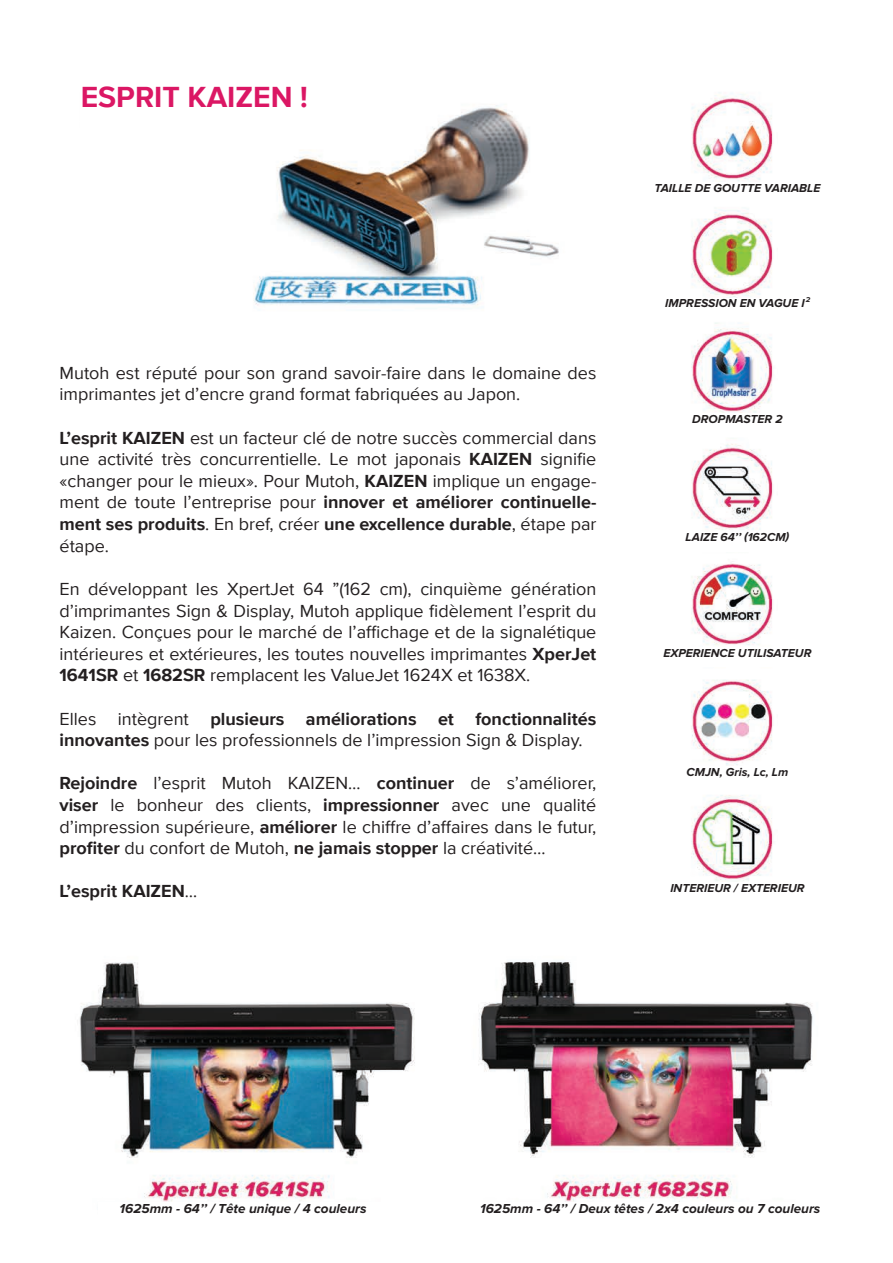
<style>
.page{position:relative;width:893px;height:1263px;background:#fff}
.page>*{position:absolute;margin:0;border:0;box-sizing:border-box;transform-origin:0 0}
.t1{font:700 30px "Proxima Nova";color:#db1764}
.t2{font:18px/21.6px "Proxima Nova";color:#231f20;text-align:justify}
.t3{font:700 18px "Proxima Nova";color:#231f20}
.t4{font:italic 700 13.5px "Proxima Nova";color:#231f20}
.t5{font:italic 700 12px "Proxima Nova";color:#231f20}
.s1{font-weight:700}
.s2{font-weight:400}
</style>
<div class="page">
<img style="left:79px;top:93px;width:734px;height:1109px">
<div style="left:81px;top:83px;width:240px;height:59px;background:#fff"></div>
<div style="left:60px;top:365px;width:536px;height:537px;background:#fff"></div>
<div style="left:641px;top:182px;width:193px;height:20px;background:#fff"></div>
<div style="left:641px;top:298px;width:193px;height:19px;background:#fff"></div>
<div style="left:641px;top:413px;width:193px;height:20px;background:#fff"></div>
<div style="left:641px;top:532px;width:193px;height:20px;background:#fff"></div>
<div style="left:641px;top:647px;width:193px;height:20px;background:#fff"></div>
<div style="left:641px;top:766px;width:193px;height:20px;background:#fff"></div>
<div style="left:641px;top:882px;width:193px;height:20px;background:#fff"></div>
<h1 class="t1" style="left:81px;top:74px;width:229px">ESPRIT KAIZEN !</h1>
<p class="t2" style="left:60px;top:361px;width:538px">Mutoh est réputé pour son grand savoir-faire dans le domaine des imprimantes jet d’encre grand format fabriquées au Japon.</p>
<p class="t2" style="left:60px;top:426px;width:538px"><span class="s1">L’esprit KAIZEN</span> est un facteur clé de notre succès commercial dans une activité très concurrentielle. Le mot japonais <span class="s1">KAIZEN</span> signifie «changer pour le mieux». Pour Mutoh, <span class="s1">KAIZEN</span> implique un engage&shy;ment de toute l’entreprise pour <span class="s1">innover et améliorer continuelle&shy;ment ses produits</span>. En bref, créer <span class="s1">une excellence durable</span>, étape par étape.</p>
<p class="t2" style="left:60px;top:577px;width:538px">En développant les XpertJet 64 ”(162 cm), cinquième génération d’imprimantes Sign &amp; Display, Mutoh applique fidèlement l’esprit du Kaizen. Conçues pour le marché de l’affichage et de la signalétique intérieures et extérieures, les toutes nouvelles imprimantes <span class="s1">XperJet 1641SR</span> et <span class="s1">1682SR</span> remplacent les ValueJet 1624X et 1638X.</p>
<p class="t2" style="left:60px;top:707px;width:538px">Elles intègrent <span class="s1">plusieurs améliorations et fonctionnalités innovantes</span> pour les professionnels de l’impression Sign &amp; Display.</p>
<p class="t2" style="left:60px;top:772px;width:538px"><span class="s1">Rejoindre</span> l’esprit Mutoh KAIZEN… <span class="s1">continuer</span> de s’améliorer, <span class="s1">viser</span> le bonheur des clients, <span class="s1">impressionner</span> avec une qualité d’impression supérieure, <span class="s1">améliorer</span> le chiffre d’affaires dans le futur, <span class="s1">profiter</span> du confort de Mutoh, <span class="s1">ne jamais stopper</span> la créativité…</p>
<p class="t3" style="left:60px;top:878px;width:139px">L’esprit KAIZEN<span class="s2">…</span></p>
<p class="t5" style="left:654px;top:182px;width:167px">TAILLE DE GOUTTE VARIABLE</p>
<p class="t5" style="left:665px;top:298px;width:146px">IMPRESSION EN VAGUE I²</p>
<p class="t5" style="left:692px;top:413px;width:92px">DROPMASTER 2</p>
<p class="t5" style="left:686px;top:532px;width:105px">LAIZE 64’’ (162CM)</p>
<p class="t5" style="left:663px;top:647px;width:150px">EXPERIENCE UTILISATEUR</p>
<p class="t5" style="left:687px;top:766px;width:103px">CMJN, Gris, Lc, Lm</p>
<p class="t5" style="left:670px;top:882px;width:136px">INTERIEUR / EXTERIEUR</p>
<p class="t4" style="left:120px;top:1202px;width:248px">1625mm - 64’’ / Tête unique / 4 couleurs</p>
<p class="t4" style="left:480px;top:1202px;width:342px">1625mm - 64’’ / Deux têtes / 2x4 couleurs ou 7 couleurs</p>
</div>
